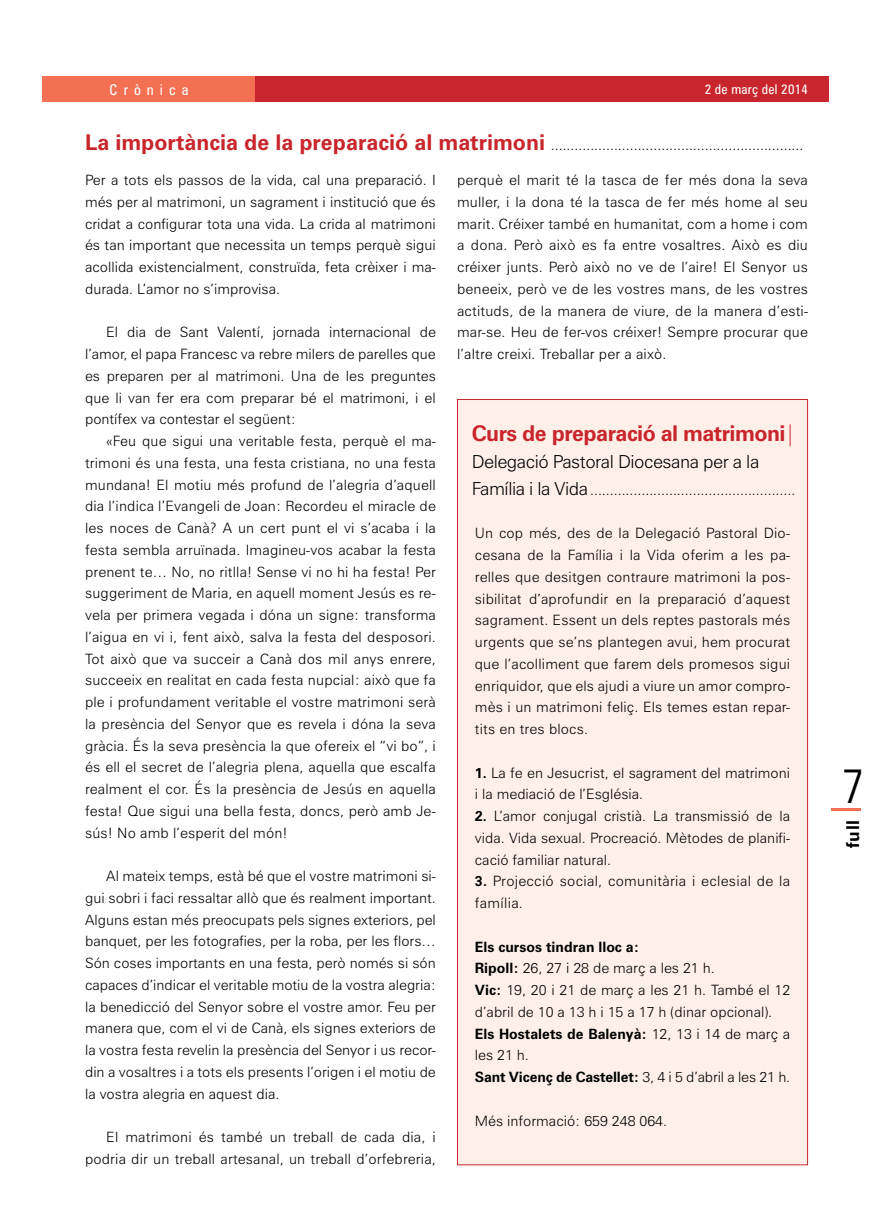
<style>
.page{position:relative;width:893px;height:1212px;background:#fff}
.page>*{position:absolute;margin:0;border:0;box-sizing:border-box;transform-origin:0 0}
.t1{font:300 condensed 48px "Zurich BT";color:#000}
.t2{font:700 21.75px "Zurich BT";letter-spacing:-.025em;color:#c9252c}
.t3{font:300 18px "Zurich BT";letter-spacing:-.025em;color:#000}
.t4{font:700 17.7px "Zurich BT";color:#000}
.t5{font:condensed 15px "Zurich BT";letter-spacing:.4em;color:#fff}
.t6{font:300 14.25px/21.8px "Zurich BT";color:#000;text-align:justify}
.t7{font:300 14.25px/21.8px "Zurich BT";letter-spacing:.02em;color:#000}
.t8{font:condensed 13.5px "Zurich BT";letter-spacing:.02em;color:#fff}
.s1{font-weight:700;font-size:21.75px;color:#c9252c}
.s2{font-weight:300}
.s3{font-size:18px}
.s4{font-weight:700}
</style>
<div class="page">
<div style="left:43px;top:77px;width:786px;height:25px;background:#c9252c"></div>
<div style="left:43px;top:77px;width:212px;height:25px;background:#f37053"></div>
<div style="left:457px;top:399px;width:350px;height:766px;background:#fef0e9"></div>
<hr style="left:832px;top:808px;width:29px;height:3px;background:#f37053">
<p class="t5" style="left:110px;top:81px;width:80px">Crònica</p>
<p class="t8" style="left:705px;top:81px;width:105px">2 de març del 2014</p>
<p class="t6" style="left:85px;top:134px;width:720px"><span class="s1">La importància de la preparació al matrimoni</span> ................................................................</p>
<p class="t6" style="left:85px;top:169px;width:352px">Per a tots els passos de la vida, cal una preparació. I més per al matrimoni, un sagrament i institució que és cridat a configurar tota una vida. La crida al matrimoni és tan important que necessita un temps perquè sigui acollida existencialment, construïda, feta crèixer i ma&shy;durada. L’amor no s’improvisa.</p>
<p class="t6" style="left:85px;top:321px;width:352px;text-indent:21px">El dia de Sant Valentí, jornada internacional de l’amor, el papa Francesc va rebre milers de parelles que es preparen per al matrimoni. Una de les preguntes que li van fer era com preparar bé el matrimoni, i el pontífex va contestar el següent:</p>
<p class="t6" style="left:85px;top:430px;width:352px;text-indent:21px">«Feu que sigui una veritable festa, perquè el ma&shy;trimoni és una festa, una festa cristiana, no una festa mundana! El motiu més profund de l’alegria d’aquell dia l’indica l’Evangeli de Joan: Recordeu el miracle de les noces de Canà? A un cert punt el vi s’acaba i la festa sembla arruïnada. Imagineu-vos acabar la festa prenent te… No, no ritlla! Sense vi no hi ha festa! Per suggeriment de Maria, en aquell moment Jesús es re&shy;vela per primera vegada i dóna un signe: transforma l’aigua en vi i, fent això, salva la festa del desposori.<br>Tot això que va succeir a Canà dos mil anys enrere, succeeix en realitat en cada festa nupcial: això que fa ple i profundament veritable el vostre matrimoni serà la presència del Senyor que es revela i dóna la seva gràcia. És la seva presència la que ofereix el “vi bo”, i és ell el secret de l’alegria plena, aquella que escalfa realment el cor. És la presència de Jesús en aquella festa! Que sigui una bella festa, doncs, però amb Je&shy;sús! No amb l’esperit del món!</p>
<p class="t6" style="left:85px;top:865px;width:352px;text-indent:21px">Al mateix temps, està bé que el vostre matrimoni si&shy;gui sobri i faci ressaltar allò que és realment important.<br>Alguns estan més preocupats pels signes exteriors, pel banquet, per les fotografies, per la roba, per les flors… Són coses importants en una festa, però només si són capaces d’indicar el veritable motiu de la vostra alegria: la benedicció del Senyor sobre el vostre amor. Feu per manera que, com el vi de Canà, els signes exteriors de la vostra festa revelin la presència del Senyor i us recor&shy;din a vosaltres i a tots els presents l’origen i el motiu de la vostra alegria en aquest dia.</p>
<p class="t6" style="left:85px;top:1126px;width:352px;text-align:right">El matrimoni és també un treball de cada dia, i podria dir un treball artesanal, un treball d’orfebreria,</p>
<p class="t6" style="left:457px;top:169px;width:352px">perquè el marit té la tasca de fer més dona la seva muller, i la dona té la tasca de fer més home al seu marit. Créixer també en humanitat, com a home i com a dona. Però això es fa entre vosaltres. Això es diu créixer junts. Però això no ve de l’aire! El Senyor us beneeix, però ve de les vostres mans, de les vostres actituds, de la manera de viure, de la manera d’esti&shy;mar-se. Heu de fer-vos créixer! Sempre procurar que l’altre creixi. Treballar per a això.</p>
<h2 class="t2" style="left:472px;top:420px;width:326px">Curs de preparació al matrimoni<span class="s2">|</span></h2>
<p class="t3" style="left:472px;top:451px;width:289px">Delegació Pastoral Diocesana per a la</p>
<p class="t6" style="left:472px;top:479px;width:325px"><span class="s3">Família i la Vida</span>....................................................</p>
<p class="t6" style="left:475px;top:522px;width:317px">Un cop més, des de la Delegació Pastoral Dio&shy;cesana de la Família i la Vida oferim a les pa&shy;relles que desitgen contraure matrimoni la pos&shy;sibilitat d’aprofundir en la preparació d’aquest sagrament. Essent un dels reptes pastorals més urgents que se’ns plantegen avui, hem procurat que l’acolliment que farem dels promesos sigui enriquidor, que els ajudi a viure un amor compro&shy;mès i un matrimoni feliç. Els temes estan repar&shy;tits en tres blocs.</p>
<p class="t6" style="left:475px;top:761px;width:317px"><span class="s4">1.</span> La fe en Jesucrist, el sagrament del matrimoni i la mediació de l’Església.</p>
<p class="t6" style="left:475px;top:805px;width:317px"><span class="s4">2.</span> L’amor conjugal cristià. La transmissió de la vida. Vida sexual. Procreació. Mètodes de planifi&shy;cació familiar natural.</p>
<p class="t7" style="left:475px;top:870px;width:317px"><span class="s4">3.</span> Projecció social, comunitària i eclesial de la família.</p>
<p class="t6" style="left:475px;top:935px;width:317px;text-align:left"><span class="s4">Els cursos tindran lloc a:<br>Ripoll:</span> 26, 27 i 28 de març a les 21 h.<br><span class="s4">Vic:</span> 19, 20 i 21 de març a les 21 h. També el 12 d’abril de 10 a 13 h i 15 a 17 h (dinar opcional).<br><span class="s4">Els Hostalets de Balenyà:</span> 12, 13 i 14 de març a les 21 h.<br><span class="s4">Sant Vicenç de Castellet:</span> 3, 4 i 5 d’abril a les 21 h.</p>
<p class="t6" style="left:475px;top:1109px;width:194px">Més informació: 659 248 064.</p>
<h1 class="t1" style="left:842px;top:756px;width:24px">7</h1>
<p class="t4" style="left:842px;top:848px;width:30px;rotate:-90deg">full</p>
</div>
